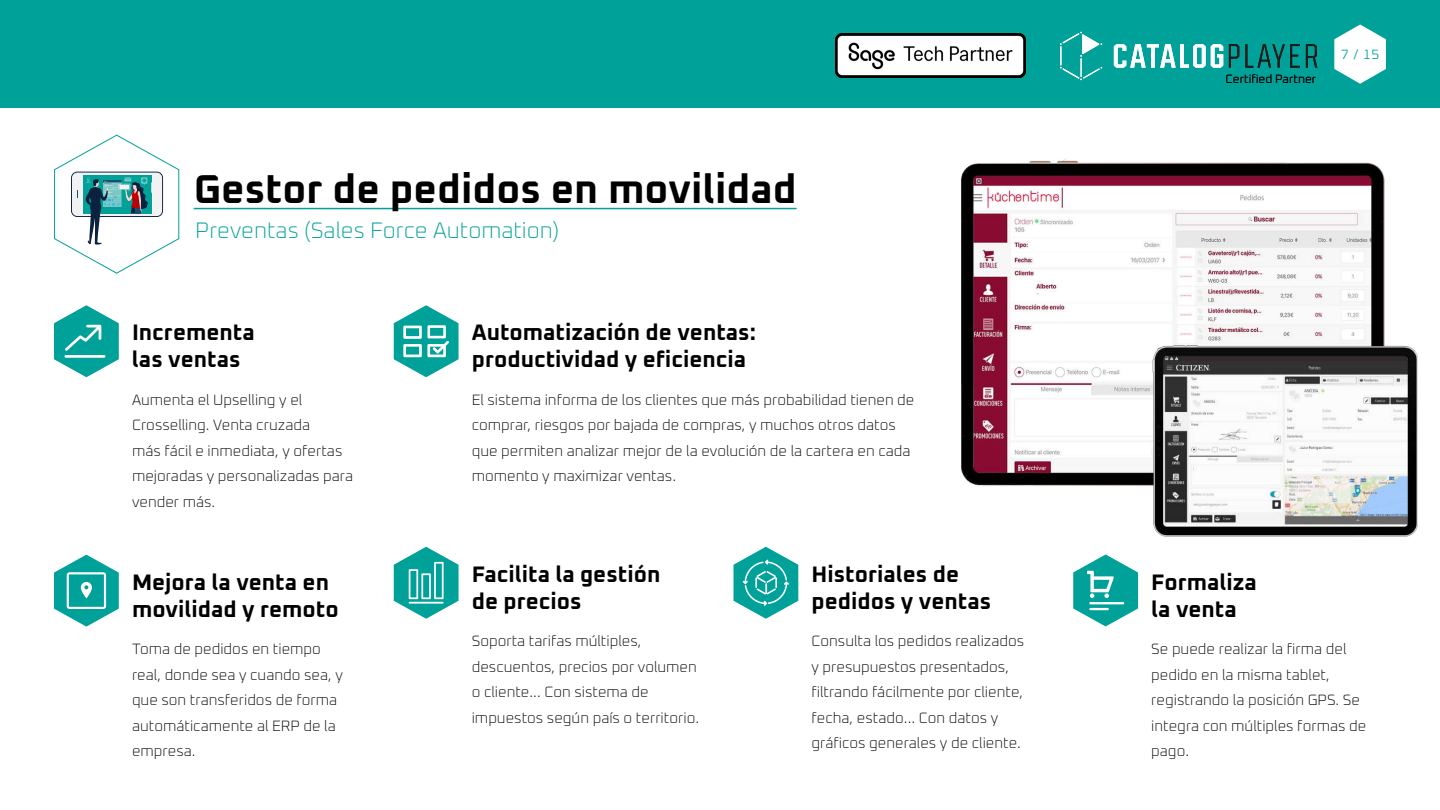
<style>
.page{position:relative;width:1440px;height:810px;background:#fff}
.page>*{position:absolute;margin:0;border:0;box-sizing:border-box;transform-origin:0 0}
.t1{font:700 40.5px "Oxanium";color:#000}
.t2{font:700 22.5px/27px "Oxanium";color:#000}
.t3{font:200 22.5px "Oxanium";color:#00a199}
.t4{font:200 15px/25.5px "Oxanium";color:#000}
.t5{font:300 13.5px "Oxanium";color:#00a199}
.t6{font:300 12px "Oxanium";color:#000}
</style>
<div class="page">
<div style="left:0;top:0;width:1440px;height:108px;background:#00a199"></div>
<svg style="left:1334px;top:24px;width:52px;height:60px"></svg>
<img style="left:836px;top:34px;width:189px;height:44px">
<svg style="left:1114px;top:44px;width:109px;height:24px"></svg>
<svg style="left:1229px;top:44px;width:10px;height:24px"></svg>
<svg style="left:1245px;top:44px;width:55px;height:24px"></svg>
<svg style="left:1306px;top:44px;width:11px;height:24px"></svg>
<svg style="left:1060px;top:32px;width:42px;height:48px"></svg>
<hr style="left:194px;top:208px;width:603px;height:1px;background:#00a199">
<img style="left:961px;top:158px;width:424px;height:328px">
<img style="left:1147px;top:344px;width:271px;height:193px">
<svg style="left:54px;top:134px;width:126px;height:140px"></svg>
<svg style="left:54px;top:555px;width:65px;height:72px"></svg>
<svg style="left:734px;top:547px;width:64px;height:72px"></svg>
<svg style="left:394px;top:305px;width:65px;height:72px"></svg>
<svg style="left:394px;top:547px;width:65px;height:72px"></svg>
<hr style="left:409px;top:602px;width:35px;height:2px;background:#fff">
<svg style="left:1073px;top:554px;width:65px;height:72px"></svg>
<svg style="left:54px;top:305px;width:65px;height:72px"></svg>
<hr style="left:64px;top:355px;width:41px;height:3px;background:#fff">
<h1 class="t1" style="left:194px;top:163px;width:604px">Gestor de pedidos en movilidad</h1>
<h2 class="t3" style="left:195px;top:216px;width:366px">Preventas (Sales Force Automation)</h2>
<h2 class="t2" style="left:132px;top:318px;width:124px">Incrementa las ventas</h2>
<p class="t4" style="left:132px;top:386px;width:223px">Aumenta el Upselling y el<br>Crosselling. Venta cruzada<br>más fácil e inmediata, y ofertas mejoradas y personalizadas para vender más.</p>
<h2 class="t2" style="left:132px;top:567px;width:208px">Mejora la venta en movilidad y remoto</h2>
<p class="t4" style="left:132px;top:636px;width:212px">Toma de pedidos en tiempo real, donde sea y cuando sea, y que son transferidos de forma automáticamente al ERP de la empresa.</p>
<h2 class="t2" style="left:472px;top:318px;width:286px">Automatización de ventas: productividad y eficiencia</h2>
<p class="t4" style="left:472px;top:386px;width:444px">El sistema informa de los clientes que más probabilidad tienen de comprar, riesgos por bajada de compras, y muchos otros datos que permiten analizar mejor de la evolución de la cartera en cada momento y maximizar ventas.</p>
<h2 class="t2" style="left:472px;top:559px;width:190px">Facilita la gestión de precios</h2>
<p class="t4" style="left:472px;top:628px;width:229px">Soporta tarifas múltiples, descuentos, precios por volumen o cliente... Con sistema de impuestos según país o territorio.</p>
<h2 class="t2" style="left:812px;top:559px;width:181px">Historiales de pedidos y ventas</h2>
<p class="t4" style="left:812px;top:628px;width:214px">Consulta los pedidos realizados y presupuestos presentados, filtrando fácilmente por cliente, fecha, estado... Con datos y gráficos generales y de cliente.</p>
<p class="t6" style="left:1226px;top:72px;width:92px">Certified Partner</p>
<p class="t5" style="left:1341px;top:46px;width:40px">7 / 15</p>
<h2 class="t2" style="left:1151px;top:567px;width:107px">Formaliza la venta</h2>
<p class="t4" style="left:1151px;top:636px;width:217px">Se puede realizar la firma del pedido en la misma tablet, registrando la posición GPS. Se integra con múltiples formas de pago.</p>
</div>
